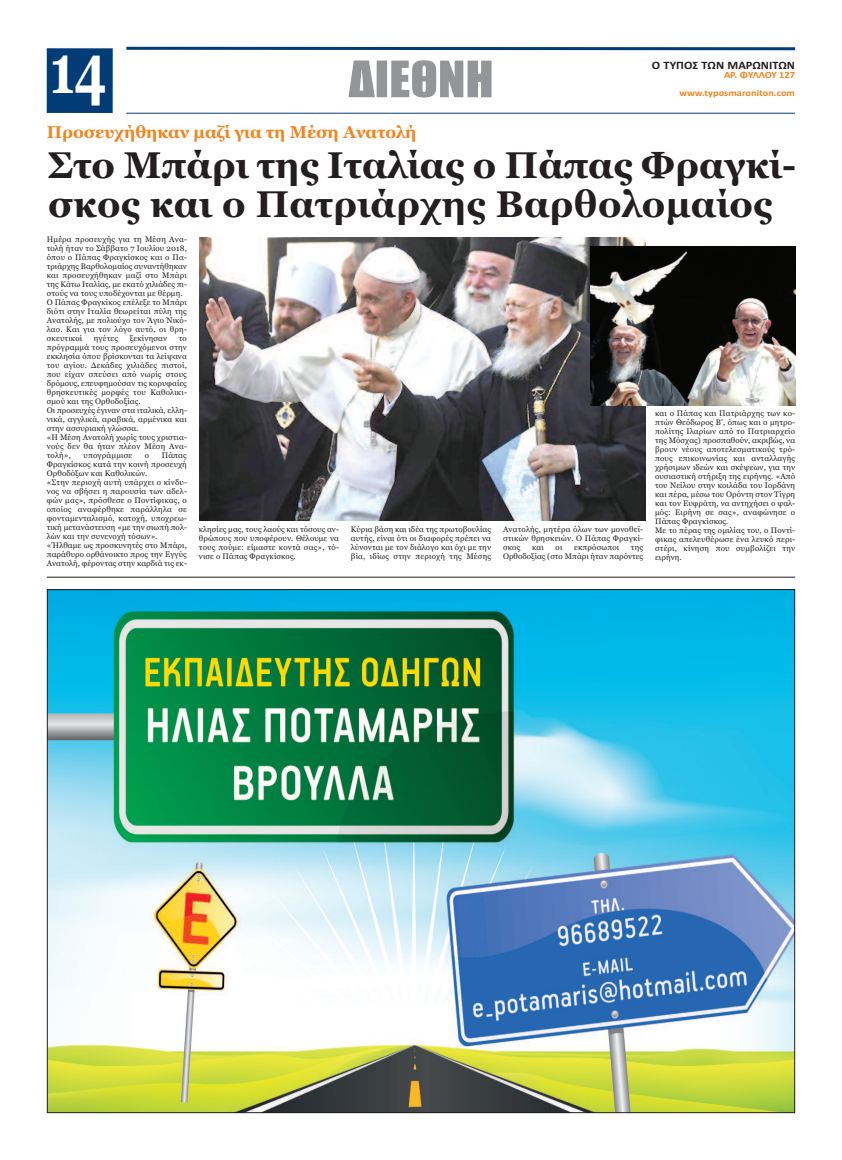
<style>
.page{position:relative;width:842px;height:1160px;background:#fff}
.page>*{position:absolute;margin:0;border:0;box-sizing:border-box;transform-origin:0 0}
.t1{font:700 69.4px "Georgia";color:#fff;scale:.71 1}
.t2{font:46.4px "Impact";color:#939598;scale:1.09 1}
.t3{font:700 37px/39px "Georgia";letter-spacing:.01em;color:#231f20}
.t4{font:700 17px "Georgia";color:#f3841f}
.t5{font:700 11.3px "Calibri";color:#231f20;scale:1.09 1}
.t6{font:700 9.5px/17.9px "Calibri";color:#f3841f;text-align:right;scale:1.09 1}
.t7{font:8px/9px "Georgia";letter-spacing:.015em;color:#231f20}
</style>
<div class="page">
<div style="left:47px;top:48px;width:66px;height:65px;background:#023c77"></div>
<svg style="left:126px;top:46px;width:670px;height:5px"></svg>
<hr style="left:126px;top:113px;width:669px;height:1px;background:#023c77">
<img style="left:200px;top:237px;width:445px;height:283px">
<hr style="left:47px;top:577px;width:748px;height:1px;background:#231f20">
<img style="left:591px;top:247px;width:204px;height:158px">
<img style="left:49px;top:591px;width:744px;height:519px">
<h1 class="t1" style="left:50px;top:29px;width:81px">14</h1>
<h2 class="t2" style="left:349px;top:54px;width:134px">ΔΙΕΘΝΗ</h2>
<h3 class="t5" style="left:652px;top:59px;width:133px">Ο ΤΥΠΟΣ ΤΩΝ ΜΑΡΩΝΙΤΩΝ</h3>
<p class="t6" style="left:679px;top:66px;width:108px">ΑΡ. ΦΥΛΛΟΥ 127 www.typosmaroniton.com</p>
<h3 class="t4" style="left:47px;top:122px;width:371px">Προσευχήθηκαν μαζί για τη Μέση Ανατολή</h3>
<h3 class="t3" style="left:48px;top:146px;width:749px">Στο Μπάρι της Ιταλίας ο Πάπας Φραγκί&shy;σκος και ο Πατριάρχης Βαρθολομαίος</h3>
<p class="t7" style="left:47px;top:234px;width:142px">Ημέρα προσευχής για τη Μέση Ανα&shy;τολή ήταν το Σάββατο 7 Ιουλίου 2018, όπου ο Πάπας Φραγκίσκος και ο Πα&shy;τριάρχης Βαρθολομαίος συναντήθηκαν και προσευχήθηκαν μαζί στο Μπάρι της Κάτω Ιταλίας, με εκατό χιλιάδες πι&shy;στούς να τους υποδέχονται με θέρμη.<br>Ο Πάπας Φραγκίκος επέλεξε το Μπάρι διότι στην Ιταλία θεωρείται πύλη της<br>Ανατολής, με πολιούχο τον Άγιο Νικό&shy;λαο. Και για τον λόγο αυτό, οι θρη&shy;σκευτικοί</p>
<p class="t7" style="left:94px;top:333px;width:26px">ηγέτες</p>
<p class="t7" style="left:130px;top:333px;width:39px">ξεκίνησαν</p>
<p class="t7" style="left:47px;top:333px;width:142px;text-indent:132px">το πρόγραμμά τους προσευχόμενοι στην εκκλησία όπου βρίσκονται τα λείψανα του αγίου. Δεκάδες χιλιάδες πιστοί, που είχαν σπεύσει από νωρίς στους δρόμους, επευφημούσαν τις κορυφαίες θρησκευτικές μορφές του Καθολικι&shy;σμού και της Ορθοδοξίας.<br>Οι προσευχές έγιναν στα ιταλικά, ελλη&shy;νικά, αγγλικά, αραβικά, αρμένικα και στην ασσυριακή γλώσσα.<br>«Η Μέση Ανατολή χωρίς τους χριστια&shy;νούς δεν θα ήταν πλέον Μέση Ανα&shy;τολή»,</p>
<p class="t7" style="left:47px;top:450px;width:142px;text-indent:115px">Πάπας<br>Φραγκίσκος κατά την κοινή προσευχή<br>Ορθοδόξων και Καθολικών.<br>«Στην περιοχή αυτή υπάρχει ο κίνδυ&shy;νος να σβήσει η παρουσία των αδελ&shy;φών μας», πρόσθεσε ο Ποντίφικας, ο οποίος αναφέρθηκε παράλληλα σε φονταμενταλισμό, κατοχή, υποχρεω&shy;τική μετανάστευση «με την σιωπή πολ&shy;λών και την συνενοχή τόσων». «Ήλθαμε ως προσκυνητές στο Μπάρι, παράθυρο ορθάνοικτο προς την Εγγύς<br>Ανατολή, φέροντας στην καρδιά τις εκ-</p>
<p class="t7" style="left:84px;top:450px;width:50px">υπογράμμισε</p>
<p class="t7" style="left:145px;top:450px;width:6px">ο</p>
<p class="t7" style="left:199px;top:524px;width:142px;text-align:justify">κλησίες μας, τους λαούς και τόσους αν&shy;θρώπους που υποφέρουν. Θέλουμε να τους πούμε: είμαστε κοντά σας», τό&shy;νισε ο Πάπας Φραγκίσκος.</p>
<p class="t7" style="left:351px;top:524px;width:142px;text-align:justify">Κύρια βάση και ιδέα της πρωτοβουλίας αυτής, είναι ότι οι διαφορές πρέπει να λύνονται με τον διάλογο και όχι με την βία, ιδίως στην περιοχή της Μέσης</p>
<p class="t7" style="left:503px;top:524px;width:142px;text-align:justify">Ανατολής, μητέρα όλων των μονοθεϊ&shy;στικών θρησκειών. Ο Πάπας Φραγκί&shy;σκος</p>
<p class="t7" style="left:532px;top:542px;width:13px">και</p>
<p class="t7" style="left:555px;top:542px;width:8px">οι</p>
<p class="t7" style="left:574px;top:542px;width:47px">εκπρόσωποι</p>
<p class="t7" style="left:503px;top:542px;width:142px;text-align:right">της<br>Ορθοδοξίας (στο Μπάρι ήταν παρόντες</p>
<p class="t7" style="left:655px;top:409px;width:142px">και ο Πάπας και Πατριάρχης των κο&shy;πτών Θεόδωρος Β’, όπως και ο μητρο&shy;πολίτης Ιλαρίων από το Πατριαρχείο της Μόσχας) προσπαθούν, ακριβώς, να βρουν νέους αποτελεσματικούς τρό&shy;πους επικοινωνίας και ανταλλαγής χρήσιμων ιδεών και σκέψεων, για την ουσιαστική στήριξη της ειρήνης. «Από του Νείλου στην κοιλάδα του Ιορδάνη και πέρα, μέσω του Ορόντη στον Τίγρη και τον Ευφράτη, να αντηχήσει ο ψαλ&shy;μός: Ειρήνη σε σας», αναφώνησε ο<br>Πάπας Φραγκίσκος.<br>Με το πέρας της ομιλίας του, ο Ποντί&shy;φικας απελευθέρωσε ένα λευκό περι&shy;στέρι, κίνηση που συμβολίζει την ειρήνη.</p>
</div>
